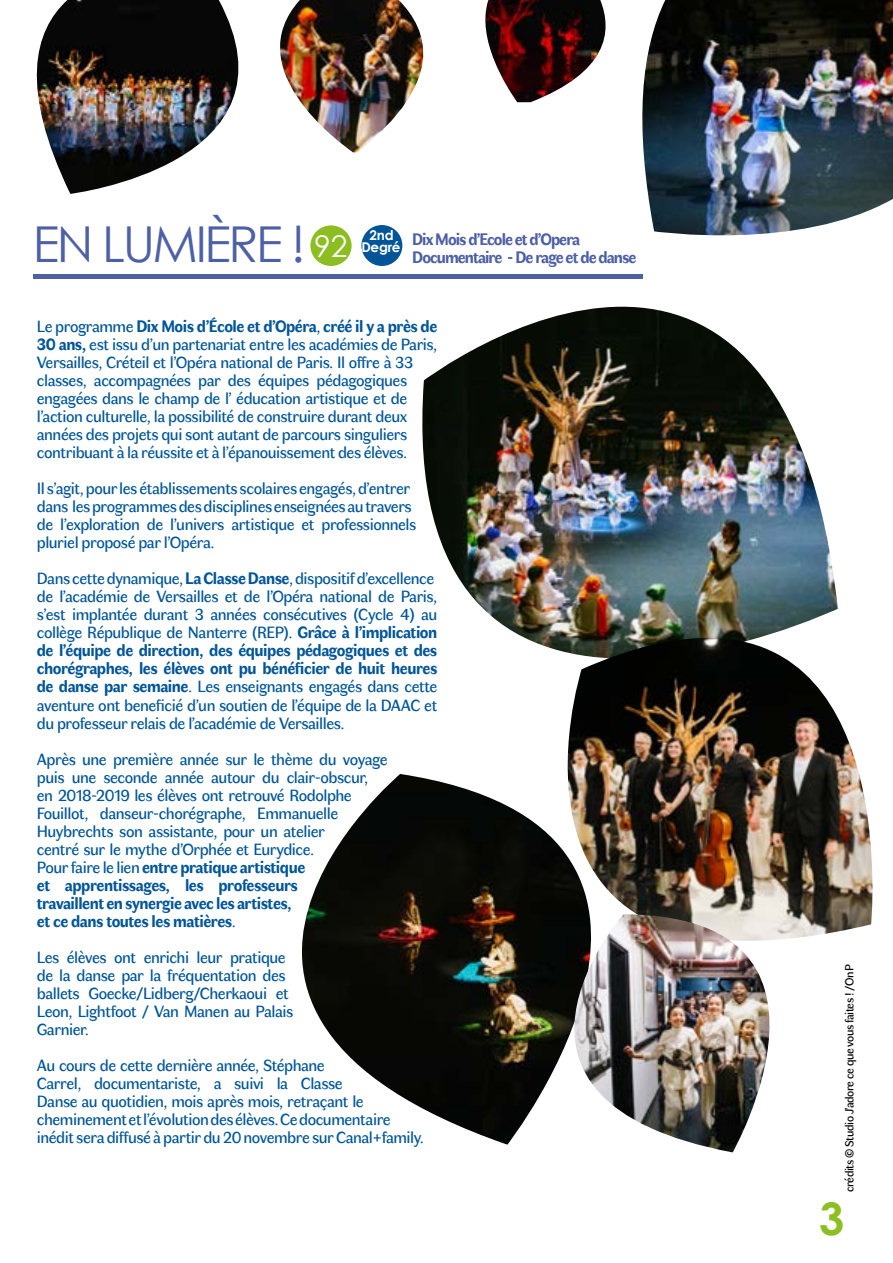
<style>
.page{position:relative;width:893px;height:1263px;background:#fff}
.page>*{position:absolute;margin:0;border:0;box-sizing:border-box;transform-origin:0 0}
.t1{font:49.5px "Century Gothic";letter-spacing:-.05em;color:#4e60a6}
.t2{font:700 45px "Century Gothic";color:#8dbe22}
.t3{font:30px "Century Gothic";color:#fff}
.t4{font:16.5px/18px "Faune Text";letter-spacing:-.03em;color:#059}
.t5{font:700 16.5px/18px "Faune Text";letter-spacing:-.06em;color:#4d60a5}
.t6{font:700 13.5px "Century Gothic";letter-spacing:-.02em;color:#fff}
.t7{font:12px "Faune Text";letter-spacing:-.04em;color:#000}
.s1{font-weight:700}
</style>
<div class="page">
<img style="left:642px;top:0;width:251px;height:236px">
<div style="left:33px;top:274px;width:609px;height:5px;background:#4d60a5"></div>
<img style="left:422px;top:307px;width:416px;height:331px">
<img style="left:525px;top:638px;width:348px;height:295px">
<img style="left:302px;top:774px;width:383px;height:371px">
<img style="left:526px;top:914px;width:308px;height:238px">
<img style="left:36px;top:0;width:203px;height:194px">
<img style="left:280px;top:0;width:144px;height:152px">
<img style="left:485px;top:0;width:121px;height:102px">
<div style="left:361px;top:225px;width:41px;height:41px;background:#059;border-radius:50%"></div>
<div style="left:310px;top:225px;width:42px;height:41px;background:#8cbd21;border-radius:50%"></div>
<h1 class="t1" style="left:33px;top:209px;width:275px">EN LUMIÈRE !</h1>
<p class="t6" style="left:370px;top:224px;width:26px">2nd</p>
<h3 class="t3" style="left:314px;top:225px;width:35px">92</h3>
<p class="t6" style="left:361px;top:236px;width:40px">Degré</p>
<p class="t5" style="left:412px;top:229px;width:226px">Dix Mois d’Ecole et d’Opera<br>Documentaire - De rage et de danse</p>
<p class="t4" style="left:37px;top:317px;width:402px">Le programme <span class="s1">Dix Mois d’École et d’Opéra</span>, <span class="s1">créé il y a près de 30 ans,</span> est issu d’un partenariat entre les académies de Paris, Versailles, Créteil et l’Opéra national de Paris. Il offre à 33 classes, accompagnées par des équipes pédagogiques engagées dans le champ de l’ éducation artistique et de l’action culturelle, la possibilité de construire durant deux années des projets qui sont autant de parcours singuliers contribuant à la réussite et à l’épanouissement des élèves.</p>
<p class="t4" style="left:37px;top:479px;width:381px">Il s’agit, pour les établissements scolaires engagés, d’entrer dans les programmes des disciplines enseignées au travers de l’exploration de l’univers artistique et professionnels pluriel proposé par l’Opéra.</p>
<p class="t4" style="left:37px;top:569px;width:402px">Dans cette dynamique, <span class="s1">La Classe Danse</span>, dispositif d’excellence de l’académie de Versailles et de l’Opéra national de Paris, s’est implantée durant 3 années consécutives (Cycle 4) au collège République de Nanterre (REP). <span class="s1">Grâce à l’implication de l’équipe de direction, des équipes pédagogiques et des chorégraphes, les élèves ont pu bénéficier de huit heures de danse par semaine</span>. Les enseignants engagés dans cette aventure ont beneficié d’un soutien de l’équipe de la DAAC et du professeur relais de l’académie de Versailles.</p>
<p class="t4" style="left:37px;top:749px;width:352px">Après une première année sur le thème du voyage puis une seconde année autour du clair-obscur, en 2018-2019 les élèves ont retrouvé Rodolphe Fouillot, danseur-chorégraphe, Emmanuelle Huybrechts son assistante, pour un atelier<br>centré sur le mythe d’Orphée et Eurydice.<br>Pour faire le lien <span class="s1">entre pratique artistique<br>et apprentissages, les professeurs<br>travaillent en synergie avec les artistes,<br>et ce dans toutes les matières</span>.</p>
<p class="t4" style="left:37px;top:947px;width:258px">Les élèves ont enrichi leur pratique de la danse par la fréquentation des ballets Goecke/Lidberg/Cherkaoui et<br>Leon, Lightfoot / Van Manen au Palais<br>Garnier.</p>
<p class="t4" style="left:37px;top:1055px;width:389px">Au cours de cette dernière année, Stéphane<br>Carrel, documentariste, a suivi la Classe<br>Danse au quotidien, mois après mois, retraçant le cheminement et l’évolution des élèves. Ce documentaire inédit sera diffusé à partir du 20 novembre sur Canal+family.</p>
<p class="t7" style="left:842px;top:1192px;width:229px;rotate:-90deg">crédits © Studio J’adore ce que vous faites ! /OnP</p>
<h2 class="t2" style="left:819px;top:1184px;width:27px">3</h2>
</div>
